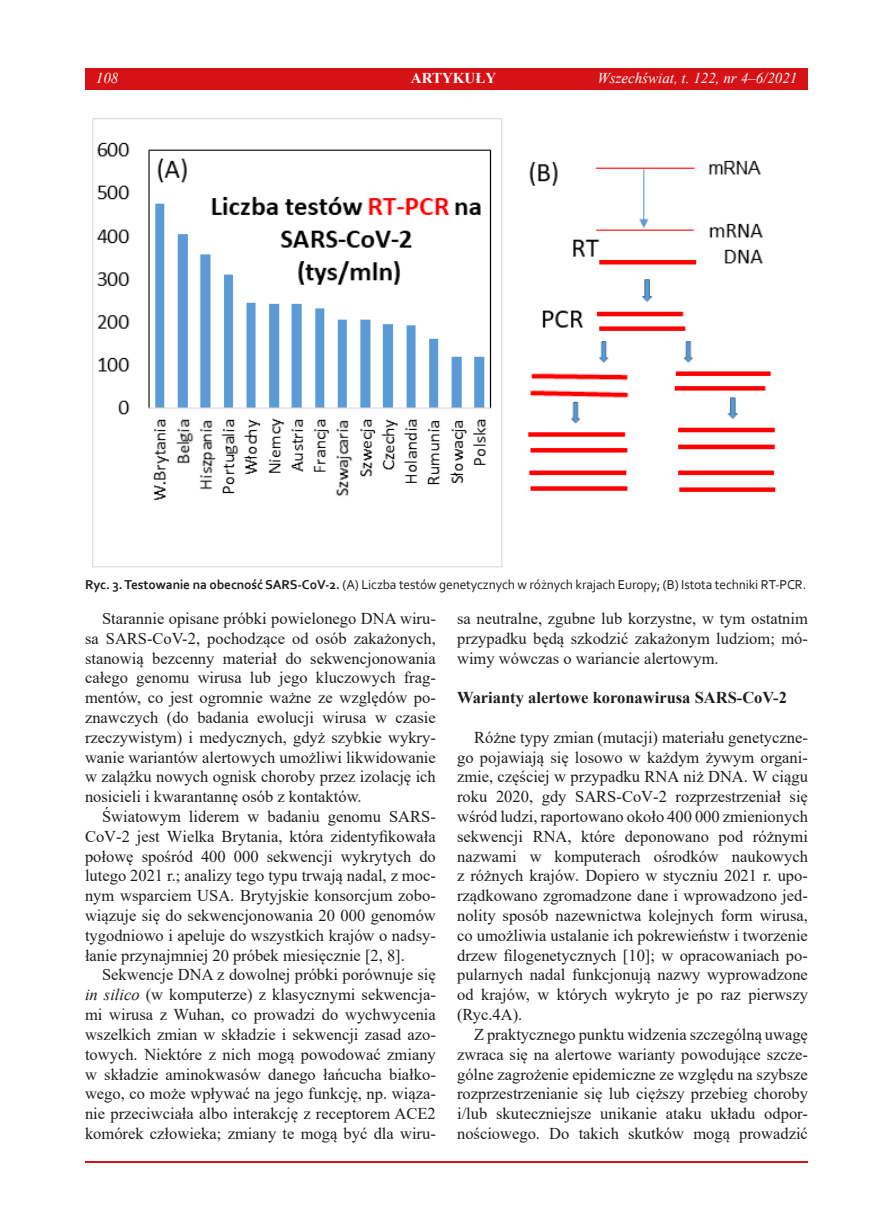
<style>
.page{position:relative;width:893px;height:1225px;background:#fff}
.page>*{position:absolute;margin:0;border:0;box-sizing:border-box;transform-origin:0 0}
.t1{font:16.5px/19.8px "Times New Roman";color:#1d1d1b;text-align:justify}
.t2{font:700 16.5px "Times New Roman";color:#1d1d1b}
.t3{font:italic 15px "Times New Roman";color:#fff}
.t4{font:700 15px "Times New Roman";color:#fff}
.t5{font:13.5px "Corbel";letter-spacing:-.01em;color:#1d1d1b}
.t6{font:700 13.5px "Corbel";color:#1d1d1b}
.s1{font-style:normal}
.s2{font-weight:700}
.s3{font-style:italic}
</style>
<div class="page">
<hr style="left:85px;top:1161px;width:723px;height:1px;background:#d51317">
<img style="left:92px;top:118px;width:684px;height:450px">
<div style="left:85px;top:68px;width:723px;height:21px;background:#d51317"></div>
<p class="t3" style="left:96px;top:68px;width:24px">108</p>
<p class="t4" style="left:411px;top:67px;width:87px">ARTYKUŁY</p>
<p class="t3" style="left:597px;top:68px;width:201px">Wszechświat, t. 122, nr 4<span class="s1">–</span>6/2021</p>
<p class="t6" style="left:85px;top:576px;width:189px">Ryc. 3. Testowanie na obecność SARS</p>
<p class="t5" style="left:298px;top:576px;width:510px"><span class="s2">-CoV-2.</span> (A) Liczba testów genetycznych w różnych krajach Europy; (B) Istota techniki RT-PCR.</p>
<p class="t1" style="left:85px;top:608px;width:352px;text-indent:17px">Starannie opisane próbki powielonego DNA wiru&shy;sa SARS-CoV-2, pochodzące od osób zakażonych, stanowią bezcenny materiał do sekwencjonowania całego genomu wirusa lub jego kluczowych frag&shy;mentów, co jest ogromnie ważne ze względów po&shy;znawczych (do badania ewolucji wirusa w czasie rzeczywistym) i medycznych, gdyż szybkie wykry&shy;wanie wariantów alertowych umożliwi likwidowanie w zalążku nowych ognisk choroby przez izolację ich nosicieli i kwarantannę osób z kontaktów.</p>
<p class="t1" style="left:85px;top:806px;width:352px;text-indent:17px">Światowym liderem w badaniu genomu SARS-CoV-2 jest Wielka Brytania, która zidentyfikowała połowę spośród 400 000 sekwencji wykrytych do lutego 2021 r.; analizy tego typu trwają nadal, z moc&shy;nym wsparciem USA. Brytyjskie konsorcjum zobo&shy;wiązuje się do sekwencjonowania 20 000 genomów tygodniowo i apeluje do wszystkich krajów o nadsy&shy;łanie przynajmniej 20 próbek miesięcznie [2, 8].</p>
<p class="t1" style="left:85px;top:964px;width:352px;text-indent:17px">Sekwencje DNA z dowolnej próbki porównuje się <span class="s3">in silico</span> (w komputerze) z klasycznymi sekwencja&shy;mi wirusa z Wuhan, co prowadzi do wychwycenia wszelkich zmian w składzie i sekwencji zasad azo&shy;towych. Niektóre z nich mogą powodować zmiany w składzie aminokwasów danego łańcucha białko&shy;wego, co może wpływać na jego funkcję, np. wiąza&shy;nie przeciwciała albo interakcję z receptorem ACE2 komórek człowieka; zmiany te mogą być dla wiru-</p>
<p class="t1" style="left:457px;top:608px;width:352px">sa neutralne, zgubne lub korzystne, w tym ostatnim przypadku będą szkodzić zakażonym ludziom; mó&shy;wimy wówczas o wariancie alertowym.</p>
<p class="t2" style="left:457px;top:686px;width:331px">Warianty alertowe koronawirusa SARS-CoV-2</p>
<p class="t1" style="left:457px;top:727px;width:352px;text-indent:17px">Różne typy zmian (mutacji) materiału genetyczne&shy;go pojawiają się losowo w każdym żywym organi&shy;zmie, częściej w przypadku RNA niż DNA. W ciągu roku 2020, gdy SARS-CoV-2 rozprzestrzeniał się wśród ludzi, raportowano około 400 000 zmienionych sekwencji RNA, które deponowano pod różnymi nazwami w komputerach ośrodków naukowych z różnych krajów. Dopiero w styczniu 2021 r. upo&shy;rządkowano zgromadzone dane i wprowadzono jed&shy;nolity sposób nazewnictwa kolejnych form wirusa, co umożliwia ustalanie ich pokrewieństw i tworzenie drzew filogenetycznych [10]; w opracowaniach po&shy;pularnych nadal funkcjonują nazwy wyprowadzone od krajów, w których wykryto je po raz pierwszy (Ryc.4A).</p>
<p class="t1" style="left:457px;top:1024px;width:352px;text-indent:17px">Z praktycznego punktu widzenia szczególną uwagę zwraca się na alertowe warianty powodujące szcze&shy;gólne zagrożenie epidemiczne ze względu na szybsze rozprzestrzenianie się lub cięższy przebieg choroby i/lub skuteczniejsze unikanie ataku układu odpor&shy;nościowego. Do takich skutków mogą prowadzić</p>
</div>
